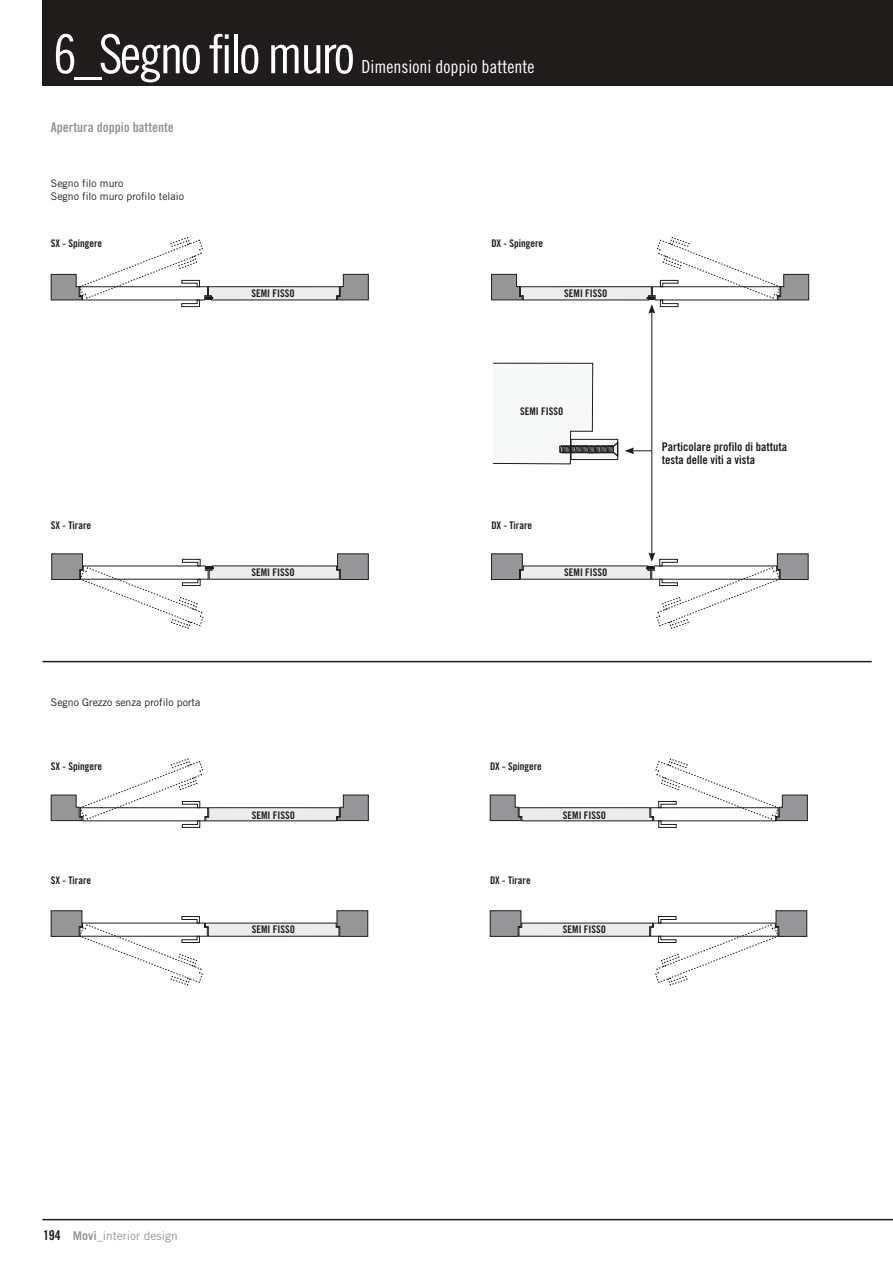
<style>
.page{position:relative;width:893px;height:1263px;background:#fff}
.page>*{position:absolute;margin:0;border:0;box-sizing:border-box;transform-origin:0 0}
.t1{font:54px "Trade Gothic Cond Eighteen";letter-spacing:-.05em;color:#fff}
.t2{font:18px "Trade Gothic Cond Eighteen";color:#fff}
.t3{font:13.5px "Trade Gothic Bold Cond Twenty";color:#969699}
.t4{font:12px/13.5px "Trade Gothic Bold Cond Twenty";color:#211c1c}
.t5{font:12px "Trade Gothic";color:#969699}
.t6{font:10.5px "Trade Gothic Bold Cond Twenty";color:#211c1c}
.t7{font:10.5px/12.6px "Trade Gothic";color:#211c1c}
.s1{font-family:"Trade Gothic Bold Cond Twenty";font-size:13.5px;color:#211c1c}
.s2{font-weight:700}
</style>
<div class="page">
<hr style="left:42px;top:1219px;width:851px;height:1px;background:#211c1c">
<div style="left:42px;top:0;width:851px;height:85px;background:#211c1c"></div>
<svg style="left:490px;top:910px;width:317px;height:75px"></svg>
<svg style="left:490px;top:759px;width:318px;height:69px"></svg>
<hr style="left:42px;top:661px;width:830px;height:1px;background:#211c1c">
<svg style="left:51px;top:910px;width:317px;height:75px"></svg>
<svg style="left:51px;top:759px;width:318px;height:69px"></svg>
<hr style="left:651px;top:311px;width:1px;height:244px;background:#211c1c">
<svg style="left:491px;top:237px;width:318px;height:77px"></svg>
<svg style="left:491px;top:552px;width:317px;height:77px"></svg>
<svg style="left:493px;top:363px;width:125px;height:101px"></svg>
<svg style="left:625px;top:447px;width:27px;height:7px"></svg>
<svg style="left:51px;top:237px;width:318px;height:70px"></svg>
<svg style="left:51px;top:553px;width:318px;height:76px"></svg>
<h1 class="t1" style="left:53px;top:34px;width:303px">6_Segno filo muro</h1>
<h2 class="t2" style="left:361px;top:60px;width:174px">Dimensioni doppio battente</h2>
<p class="t3" style="left:51px;top:123px;width:124px">Apertura doppio battente</p>
<p class="t7" style="left:51px;top:178px;width:134px">Segno filo muro<br>Segno filo muro profilo telaio</p>
<p class="t6" style="left:51px;top:240px;width:53px">SX - Spingere</p>
<p class="t6" style="left:251px;top:290px;width:45px">SEMI FISSO</p>
<p class="t6" style="left:491px;top:240px;width:53px">DX - Spingere</p>
<p class="t6" style="left:564px;top:290px;width:45px">SEMI FISSO</p>
<p class="t6" style="left:51px;top:521px;width:42px">SX - Tirare</p>
<p class="t6" style="left:251px;top:569px;width:45px">SEMI FISSO</p>
<p class="t6" style="left:520px;top:407px;width:45px">SEMI FISSO</p>
<p class="t6" style="left:491px;top:521px;width:42px">DX - Tirare</p>
<p class="t6" style="left:564px;top:569px;width:45px">SEMI FISSO</p>
<p class="t7" style="left:51px;top:697px;width:151px">Segno Grezzo senza profilo porta</p>
<p class="t6" style="left:51px;top:762px;width:53px">SX - Spingere</p>
<p class="t6" style="left:51px;top:877px;width:42px">SX - Tirare</p>
<p class="t6" style="left:252px;top:811px;width:45px">SEMI FISSO</p>
<p class="t6" style="left:252px;top:925px;width:45px">SEMI FISSO</p>
<p class="t6" style="left:490px;top:762px;width:53px">DX - Spingere</p>
<p class="t6" style="left:563px;top:811px;width:45px">SEMI FISSO</p>
<p class="t6" style="left:490px;top:877px;width:42px">DX - Tirare</p>
<p class="t6" style="left:563px;top:925px;width:45px">SEMI FISSO</p>
<p class="t4" style="left:662px;top:441px;width:127px">Particolare profilo di battuta testa delle viti a vista</p>
<p class="t5" style="left:43px;top:1231px;width:136px"><span class="s1">194</span> <span class="s2">Movi</span>_interior design</p>
</div>
